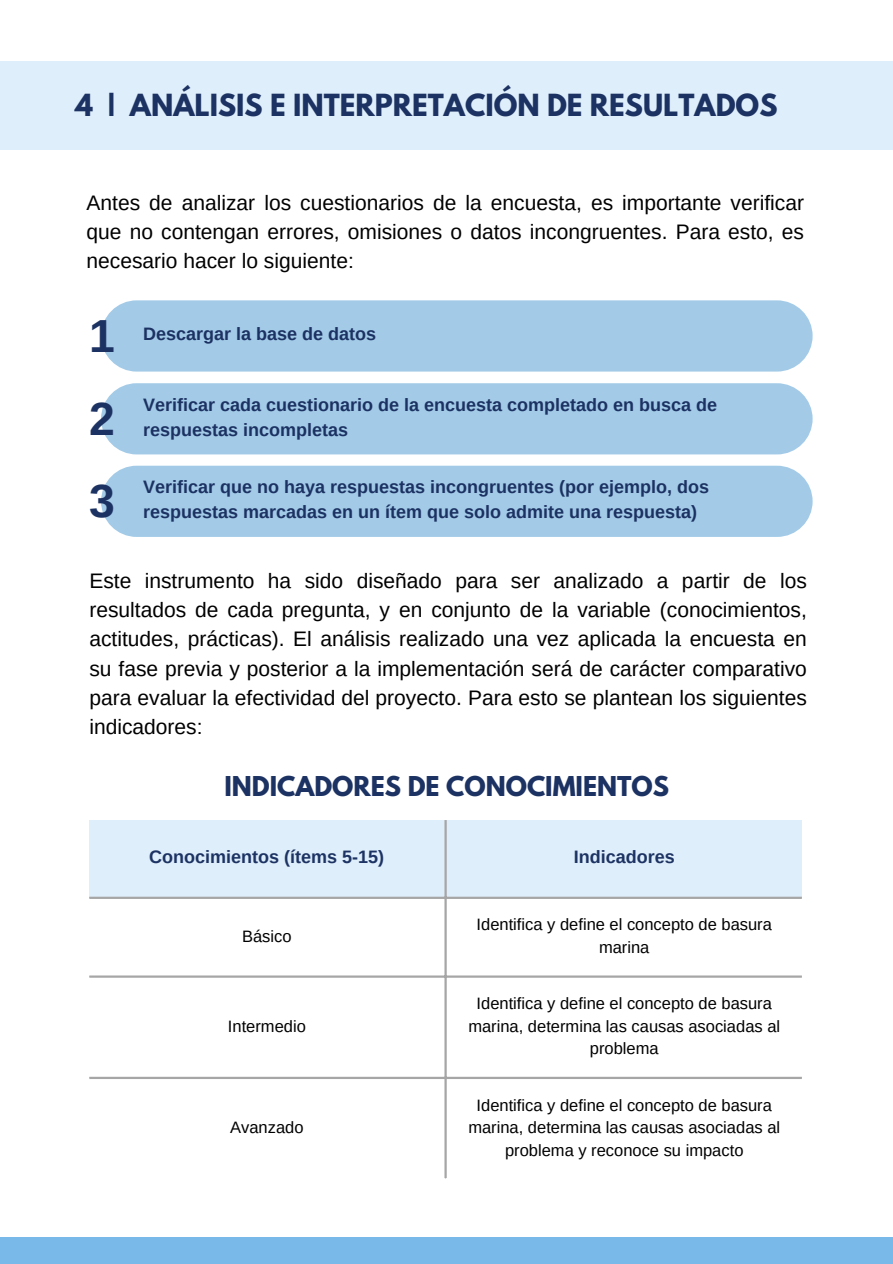
<style>
.page{position:relative;width:893px;height:1264px;background:#fff}
.page>*{position:absolute;margin:0;border:0;box-sizing:border-box;transform-origin:0 0}
.t1{font:700 46.35px "Arimo";color:#1c3262}
.t2{font:700 27px "League Spartan";color:#1c3262}
.t3{font:700 24.15px "League Spartan";color:#1c3262}
.t4{font:21px/29.2px "Arimo";color:#000;text-align:justify}
.t5{font:700 18px "Arimo";color:#1c3262}
.t6{font:700 18px "Arimo";color:#1d3363}
.t7{font:16.5px/22.5px "Arimo";color:#000;text-align:center}
</style>
<div class="page">
<div style="left:0;top:61px;width:892px;height:89px;background:#deeefa"></div>
<div style="left:0;top:1236px;width:892px;height:27px;background:#79b9e9"></div>
<div style="left:101px;top:300px;width:711px;height:71px;background:#a3cbe8;border-radius:36px"></div>
<div style="left:101px;top:383px;width:711px;height:71px;background:#a3cbe8;border-radius:36px"></div>
<div style="left:101px;top:465px;width:711px;height:72px;background:#a3cbe8;border-radius:36px"></div>
<div style="left:89px;top:820px;width:712px;height:76px;background:#deeefa"></div>
<hr style="left:444px;top:820px;width:2px;height:358px;background:#a6a6a6">
<hr style="left:89px;top:896px;width:712px;height:3px;background:#a6a6a6">
<hr style="left:89px;top:975px;width:712px;height:2px;background:#a6a6a6">
<hr style="left:89px;top:1076px;width:712px;height:3px;background:#a6a6a6">
<p class="t2" style="left:75px;top:91px;width:704px">4 | ANÁLISIS E INTERPRETACIÓN DE RESULTADOS</p>
<p class="t4" style="left:86px;top:188px;width:719px">Antes de analizar los cuestionarios de la encuesta, es importante verificar que no contengan errores, omisiones o datos incongruentes. Para esto, es necesario hacer lo siguiente:</p>
<h1 class="t1" style="left:89px;top:310px;width:27px">1</h1>
<p class="t5" style="left:143px;top:324px;width:234px">Descargar la base de datos</p>
<h1 class="t1" style="left:89px;top:393px;width:27px">2</h1>
<h1 class="t1" style="left:89px;top:475px;width:27px">3</h1>
<p class="t5" style="left:143px;top:394px;width:575px">Verificar cada cuestionario de la encuesta completado en busca de</p>
<p class="t5" style="left:143px;top:419px;width:206px">respuestas incompletas</p>
<p class="t5" style="left:143px;top:477px;width:567px">Verificar que no haya respuestas incongruentes (por ejemplo, dos</p>
<p class="t5" style="left:143px;top:502px;width:555px">respuestas marcadas en un ítem que solo admite una respuesta)</p>
<p class="t4" style="left:89px;top:566px;width:719px">Este instrumento ha sido diseñado para ser analizado a partir de los resultados de cada pregunta, y en conjunto de la variable (conocimientos, actitudes, prácticas). El análisis realizado una vez aplicada la encuesta en su fase previa y posterior a la implementación será de carácter comparativo para evaluar la efectividad del proyecto. Para esto se plantean los siguientes indicadores:</p>
<p class="t3" style="left:224px;top:774px;width:446px">INDICADORES DE CONOCIMIENTOS</p>
<p class="t6" style="left:149px;top:846px;width:236px">Conocimientos (ítems 5-15)</p>
<p class="t6" style="left:573px;top:846px;width:102px">Indicadores</p>
<p class="t7" style="left:242px;top:924px;width:51px">Básico</p>
<p class="t7" style="left:476px;top:913px;width:297px">Identifica y define el concepto de basura marina</p>
<p class="t7" style="left:228px;top:1014px;width:79px">Intermedio</p>
<p class="t7" style="left:230px;top:1116px;width:75px">Avanzado</p>
<p class="t7" style="left:468px;top:992px;width:313px">Identifica y define el concepto de basura marina, determina las causas asociadas al problema</p>
<p class="t7" style="left:468px;top:1093px;width:313px">Identifica y define el concepto de basura marina, determina las causas asociadas al problema y reconoce su impacto</p>
</div>
